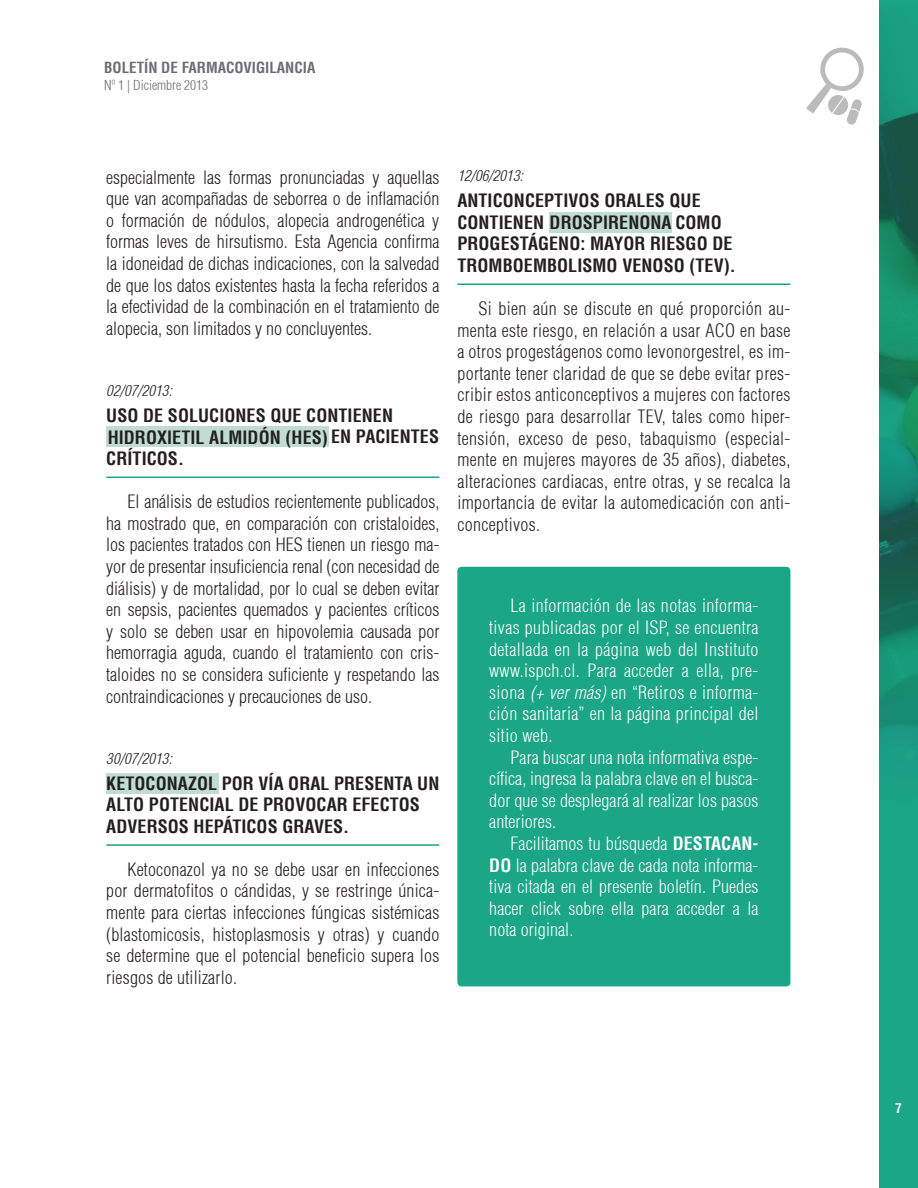
<style>
.page{position:relative;width:918px;height:1188px;background:#fff}
.page>*{position:absolute;margin:0;border:0;box-sizing:border-box;transform-origin:0 0}
.texto_normal_01{font:300 condensed 18px/21.6px "Helvetica";letter-spacing:.005em;color:#231f20;text-align:justify}
.texto_normal_cuadro{font:300 condensed 18px/21.6px "Helvetica";letter-spacing:.005em;color:#fff;text-align:justify}
.Titutlo_texto_01{font:700 condensed 18px/21.6px "Helvetica";letter-spacing:.005em;color:#231f20}
.fechas_texto_normal{font:italic 300 condensed 15px "Helvetica";letter-spacing:.005em;color:#231f20}
.t1{font:700 condensed 15px "Helvetica";color:#6c6d70}
.t2{font:300 condensed 13.5px "Helvetica";color:#6c6d70}
.t3{font:700 condensed 13.5px "Helvetica";color:#fff}
.s1{font-style:italic}
.s2{font-weight:700}
</style>
<div class="page">
<svg style="left:806px;top:47px;width:58px;height:78px"></svg>
<div style="left:879px;top:0;width:39px;height:1188px;background:#1ba687"></div>
<img style="left:879px;top:22px;width:39px;height:471px">
<svg style="left:879px;top:493px;width:39px;height:257px"></svg>
<hr style="left:106px;top:477px;width:333px;height:1px;background:#1ba687">
<hr style="left:106px;top:844px;width:333px;height:2px;background:#1ba687">
<hr style="left:457px;top:283px;width:333px;height:2px;background:#1ba687">
<div style="left:457px;top:567px;width:333px;height:419px;background:#1ba687;border-radius:4px"></div>
<div style="left:106px;top:426px;width:223px;height:21px;background:#c1ddd3"></div>
<div style="left:106px;top:773px;width:113px;height:20px;background:#c1ddd3"></div>
<div style="left:549px;top:212px;width:123px;height:20px;background:#c1ddd3"></div>
<p class="t1" style="left:104px;top:58px;width:213px">BOLETÍN DE FARMACOVIGILANCIA</p>
<p class="t2" style="left:104px;top:76px;width:106px">Nº 1 | Diciembre 2013</p>
<p class="texto_normal_01" style="left:106px;top:166px;width:335px">especialmente las formas pronunciadas y aquellas que van acompañadas de seborrea o de inflamación o formación de nódulos, alopecia androgenética y formas leves de hirsutismo. Esta Agencia confirma la idoneidad de dichas indicaciones, con la salvedad de que los datos existentes hasta la fecha referidos a la efectividad de la combinación en el tratamiento de alopecia, son limitados y no concluyentes.</p>
<p class="fechas_texto_normal" style="left:106px;top:381px;width:67px">02/07/2013:</p>
<p class="Titutlo_texto_01" style="left:106px;top:404px;width:334px">USO DE SOLUCIONES QUE CONTIENEN<br>HIDROXIETIL ALMIDÓN (HES) EN PACIENTES<br>CRÍTICOS.</p>
<p class="texto_normal_01" style="left:106px;top:491px;width:335px;text-indent:21px">El análisis de estudios recientemente publicados, ha mostrado que, en comparación con cristaloides, los pacientes tratados con HES tienen un riesgo ma&shy;yor de presentar insuficiencia renal (con necesidad de diálisis) y de mortalidad, por lo cual se deben evitar en sepsis, pacientes quemados y pacientes críticos y solo se deben usar en hipovolemia causada por hemorragia aguda, cuando el tratamiento con cris&shy;taloides no se considera suficiente y respetando las contraindicaciones y precauciones de uso.</p>
<p class="fechas_texto_normal" style="left:106px;top:749px;width:67px">30/07/2013:</p>
<p class="Titutlo_texto_01" style="left:106px;top:772px;width:335px">KETOCONAZOL POR VÍA ORAL PRESENTA UN<br>ALTO POTENCIAL DE PROVOCAR EFECTOS<br>ADVERSOS HEPÁTICOS GRAVES.</p>
<p class="texto_normal_01" style="left:106px;top:858px;width:335px;text-indent:21px">Ketoconazol ya no se debe usar en infecciones por dermatofitos o cándidas, y se restringe única&shy;mente para ciertas infecciones fúngicas sistémicas (blastomicosis, histoplasmosis y otras) y cuando se determine que el potencial beneficio supera los riesgos de utilizarlo.</p>
<p class="fechas_texto_normal" style="left:457px;top:167px;width:67px">12/06/2013:</p>
<p class="Titutlo_texto_01" style="left:457px;top:190px;width:280px">ANTICONCEPTIVOS ORALES QUE<br>CONTIENEN DROSPIRENONA COMO<br>PROGESTÁGENO: MAYOR RIESGO DE<br>TROMBOEMBOLISMO VENOSO (TEV).</p>
<p class="texto_normal_01" style="left:457px;top:298px;width:335px;text-indent:21px">Si bien aún se discute en qué proporción au&shy;menta este riesgo, en relación a usar ACO en base a otros progestágenos como levonorgestrel, es im&shy;portante tener claridad de que se debe evitar pres&shy;cribir estos anticonceptivos a mujeres con factores de riesgo para desarrollar TEV, tales como hiper&shy;tensión, exceso de peso, tabaquismo (especial&shy;mente en mujeres mayores de 35 años), diabetes, alteraciones cardiacas, entre otras, y se recalca la importancia de evitar la automedicación con anti&shy;conceptivos.</p>
<p class="texto_normal_cuadro" style="left:489px;top:595px;width:271px;text-indent:21px">La información de las notas informa&shy;tivas publicadas por el ISP, se encuentra detallada en la página web del Instituto www.ispch.cl. Para acceder a ella, pre&shy;siona <span class="s1">(+ ver más)</span> en “Retiros e informa&shy;ción sanitaria” en la página principal del sitio web.</p>
<p class="texto_normal_cuadro" style="left:489px;top:746px;width:271px;text-indent:21px">Para buscar una nota informativa espe&shy;cífica, ingresa la palabra clave en el busca&shy;dor que se desplegará al realizar los pasos anteriores.</p>
<p class="texto_normal_cuadro" style="left:489px;top:833px;width:271px;text-indent:21px">Facilitamos tu búsqueda <span class="s2">DESTACAN-DO</span> la palabra clave de cada nota informa&shy;tiva citada en el presente boletín. Puedes hacer click sobre ella para acceder a la nota original.</p>
<p class="t3" style="left:895px;top:1100px;width:8px">7</p>
</div>
